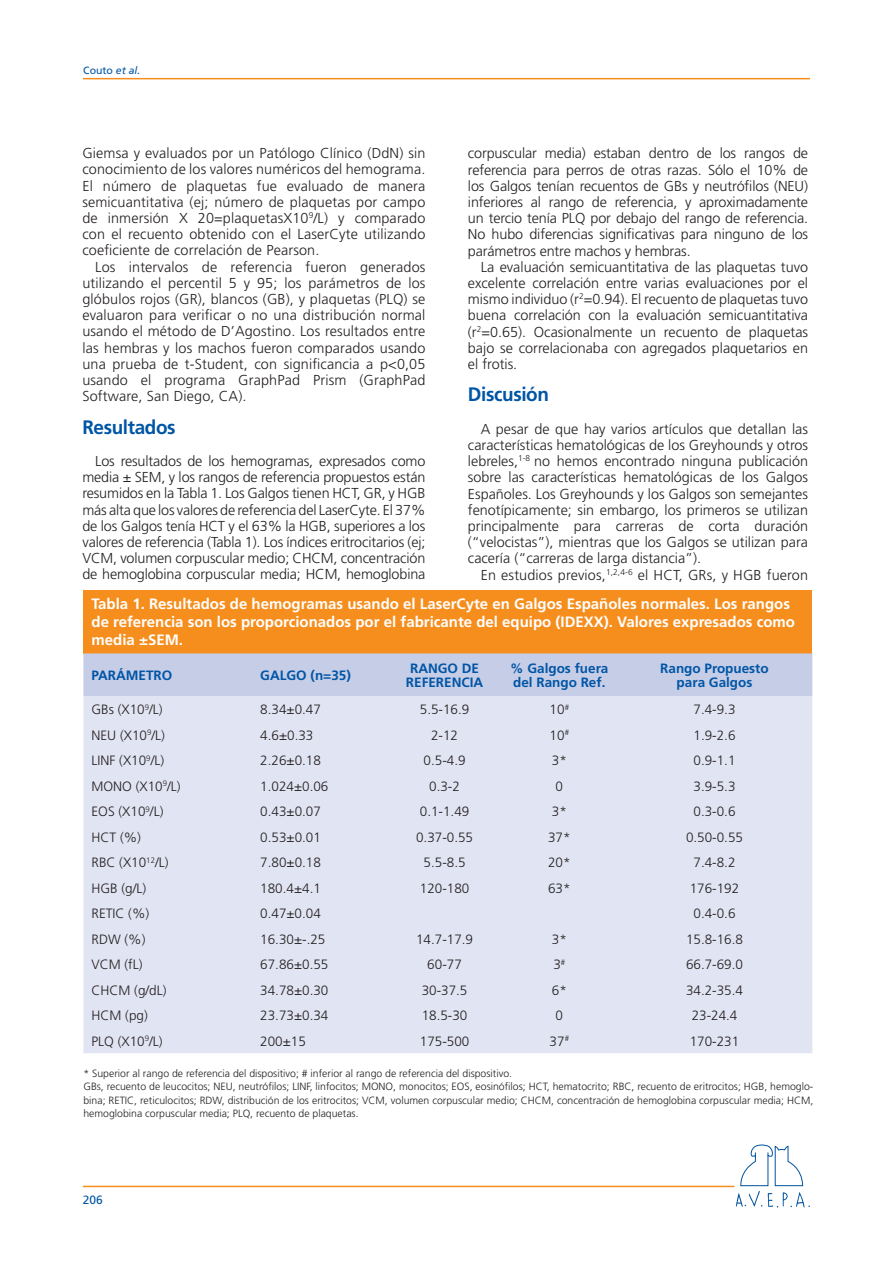
<style>
.page{position:relative;width:893px;height:1263px;background:#fff}
.page>*{position:absolute;margin:0;border:0;box-sizing:border-box;transform-origin:0 0}
.t1{font:700 19.5px "Frutiger";letter-spacing:-.02em;color:#0155a5}
.t2{font:700 15px/18px "Frutiger";color:#fff}
.t3{font:300 14.4px/16.2px "Frutiger";color:#231f20;text-align:justify}
.t4{font:300 13.5px "Frutiger";color:#231f20}
.t5{font:700 13.5px/13.5px "Frutiger";color:#0155a5;text-align:center}
.t6{font:12px "Frutiger";color:#0155a5}
.t7{font:300 10.5px/13.5px "Frutiger";color:#231f20}
.t8{font:10.5px "Frutiger";color:#0155a5}
.s1{font-style:italic}
</style>
<div class="page">
<hr style="left:83px;top:1186px;width:651px;height:1px;background:#f68e1e">
<hr style="left:83px;top:78px;width:727px;height:1px;background:#f68e1e">
<svg style="left:736px;top:1144px;width:74px;height:63px"></svg>
<div style="left:83px;top:590px;width:729px;height:63px;background:#f68e1e"></div>
<div style="left:83px;top:653px;width:729px;height:43px;background:#c6cde7"></div>
<div style="left:83px;top:696px;width:729px;height:357px;background:#e1e4f2"></div>
<p class="t8" style="left:83px;top:64px;width:59px">Couto <span class="s1">et al.</span></p>
<p class="t3" style="left:82px;top:145px;width:345px">Giemsa y evaluados por un Patólogo Clínico (DdN) sin conocimiento de los valores numéricos del hemograma.<br>El número de plaquetas fue evaluado de manera semicuantitativa (ej; número de plaquetas por campo de inmersión X 20=plaquetasX10<sup>9</sup>/L) y comparado con el recuento obtenido con el LaserCyte utilizando coeficiente de correlación de Pearson.</p>
<p class="t3" style="left:82px;top:258px;width:345px;text-indent:13px">Los intervalos de referencia fueron generados utilizando el percentil 5 y 95; los parámetros de los glóbulos rojos (GR), blancos (GB), y plaquetas (PLQ) se evaluaron para verificar o no una distribución normal usando el método de D’Agostino. Los resultados entre las hembras y los machos fueron comparados usando una prueba de t-Student, con significancia a p&lt;0,05 usando el programa GraphPad Prism (GraphPad Software, San Diego, CA).</p>
<h1 class="t1" style="left:82px;top:415px;width:95px">Resultados</h1>
<p class="t3" style="left:82px;top:453px;width:345px;text-indent:13px">Los resultados de los hemogramas, expresados como media ± SEM, y los rangos de referencia propuestos están resumidos en la Tabla 1. Los Galgos tienen HCT, GR, y HGB más alta que los valores de referencia del LaserCyte. El 37% de los Galgos tenía HCT y el 63% la HGB, superiores a los valores de referencia (Tabla 1). Los índices eritrocitarios (ej; VCM, volumen corpuscular medio; CHCM, concentración de hemoglobina corpuscular media; HCM, hemoglobina</p>
<p class="t3" style="left:468px;top:145px;width:342px">corpuscular media) estaban dentro de los rangos de referencia para perros de otras razas. Sólo el 10% de los Galgos tenían recuentos de GBs y neutrófilos (NEU) inferiores al rango de referencia, y aproximadamente un tercio tenía PLQ por debajo del rango de referencia.<br>No hubo diferencias significativas para ninguno de los parámetros entre machos y hembras.</p>
<p class="t3" style="left:468px;top:259px;width:342px;text-indent:13px">La evaluación semicuantitativa de las plaquetas tuvo excelente correlación entre varias evaluaciones por el mismo individuo (r<sup>2</sup>=0.94). El recuento de plaquetas tuvo buena correlación con la evaluación semicuantitativa (r<sup>2</sup>=0.65). Ocasionalmente un recuento de plaquetas bajo se correlacionaba con agregados plaquetarios en el frotis.</p>
<h1 class="t1" style="left:468px;top:383px;width:83px">Discusión</h1>
<p class="t3" style="left:468px;top:421px;width:342px;text-indent:13px">A pesar de que hay varios artículos que detallan las características hematológicas de los Greyhounds y otros lebreles,<sup>1-8</sup> no hemos encontrado ninguna publicación sobre las características hematológicas de los Galgos Españoles. Los Greyhounds y los Galgos son semejantes fenotípicamente; sin embargo, los primeros se utilizan principalmente para carreras de corta duración (“velocistas”), mientras que los Galgos se utilizan para cacería (“carreras de larga distancia”).</p>
<p class="t3" style="left:481px;top:566px;width:329px">En estudios previos,<sup>1,2,4-6</sup> el HCT, GRs, y HGB fueron</p>
<p class="t2" style="left:92px;top:595px;width:705px">Tabla 1. Resultados de hemogramas usando el LaserCyte en Galgos Españoles normales. Los rangos de referencia son los proporcionados por el fabricante del equipo (IDEXX). Valores expresados como media ±SEM.</p>
<p class="t5" style="left:92px;top:668px;width:82px">PARÁMETRO</p>
<p class="t5" style="left:260px;top:668px;width:92px">GALGO (n=35)</p>
<p class="t5" style="left:406px;top:662px;width:79px">RANGO DE<br>REFERENCIA</p>
<p class="t5" style="left:510px;top:662px;width:100px;text-align:left">% Galgos fuera del Rango Ref.</p>
<p class="t5" style="left:660px;top:662px;width:110px">Rango Propuesto para Galgos</p>
<p class="t4" style="left:92px;top:702px;width:73px">GBs (X10<sup>9</sup>/L)</p>
<p class="t4" style="left:260px;top:702px;width:62px">8.34±0.47</p>
<p class="t4" style="left:420px;top:702px;width:51px">5.5-16.9</p>
<p class="t4" style="left:550px;top:702px;width:21px">10<sup>#</sup></p>
<p class="t4" style="left:693px;top:702px;width:44px">7.4-9.3</p>
<p class="t4" style="left:92px;top:727px;width:75px">NEU (X10<sup>9</sup>/L)</p>
<p class="t4" style="left:260px;top:727px;width:55px">4.6±0.33</p>
<p class="t4" style="left:431px;top:727px;width:29px">2-12</p>
<p class="t4" style="left:550px;top:727px;width:21px">10<sup>#</sup></p>
<p class="t4" style="left:693px;top:727px;width:44px">1.9-2.6</p>
<p class="t4" style="left:92px;top:753px;width:74px">LINF (X10<sup>9</sup>/L)</p>
<p class="t4" style="left:260px;top:753px;width:62px">2.26±0.18</p>
<p class="t4" style="left:424px;top:753px;width:44px">0.5-4.9</p>
<p class="t4" style="left:552px;top:753px;width:17px">3*</p>
<p class="t4" style="left:693px;top:753px;width:44px">0.9-1.1</p>
<p class="t4" style="left:92px;top:778px;width:91px">MONO (X10<sup>9</sup>/L)</p>
<p class="t4" style="left:260px;top:778px;width:70px">1.024±0.06</p>
<p class="t4" style="left:429px;top:778px;width:32px">0.3-2</p>
<p class="t4" style="left:556px;top:778px;width:9px">0</p>
<p class="t4" style="left:693px;top:778px;width:44px">3.9-5.3</p>
<p class="t4" style="left:92px;top:804px;width:73px">EOS (X10<sup>9</sup>/L)</p>
<p class="t4" style="left:260px;top:804px;width:62px">0.43±0.07</p>
<p class="t4" style="left:420px;top:804px;width:51px">0.1-1.49</p>
<p class="t4" style="left:552px;top:804px;width:17px">3*</p>
<p class="t4" style="left:693px;top:804px;width:44px">0.3-0.6</p>
<p class="t4" style="left:92px;top:829px;width:51px">HCT (%)</p>
<p class="t4" style="left:260px;top:829px;width:62px">0.53±0.01</p>
<p class="t4" style="left:416px;top:829px;width:59px">0.37-0.55</p>
<p class="t4" style="left:548px;top:829px;width:24px">37*</p>
<p class="t4" style="left:686px;top:829px;width:59px">0.50-0.55</p>
<p class="t4" style="left:92px;top:855px;width:79px">RBC (X10<sup>12</sup>/L)</p>
<p class="t4" style="left:260px;top:855px;width:62px">7.80±0.18</p>
<p class="t4" style="left:424px;top:855px;width:44px">5.5-8.5</p>
<p class="t4" style="left:548px;top:855px;width:24px">20*</p>
<p class="t4" style="left:693px;top:855px;width:44px">7.4-8.2</p>
<p class="t4" style="left:92px;top:880px;width:56px">HGB (g/L)</p>
<p class="t4" style="left:260px;top:880px;width:62px">180.4±4.1</p>
<p class="t4" style="left:420px;top:880px;width:51px">120-180</p>
<p class="t4" style="left:548px;top:880px;width:24px">63*</p>
<p class="t4" style="left:690px;top:880px;width:51px">176-192</p>
<p class="t4" style="left:92px;top:906px;width:59px">RETIC (%)</p>
<p class="t4" style="left:260px;top:906px;width:62px">0.47±0.04</p>
<p class="t4" style="left:693px;top:906px;width:44px">0.4-0.6</p>
<p class="t4" style="left:92px;top:931px;width:56px">RDW (%)</p>
<p class="t4" style="left:260px;top:931px;width:67px">16.30±-.25</p>
<p class="t4" style="left:416px;top:931px;width:59px">14.7-17.9</p>
<p class="t4" style="left:552px;top:931px;width:17px">3*</p>
<p class="t4" style="left:686px;top:931px;width:59px">15.8-16.8</p>
<p class="t4" style="left:92px;top:957px;width:53px">VCM (fL)</p>
<p class="t4" style="left:260px;top:957px;width:70px">67.86±0.55</p>
<p class="t4" style="left:427px;top:957px;width:36px">60-77</p>
<p class="t4" style="left:553px;top:957px;width:13px">3<sup>#</sup></p>
<p class="t4" style="left:686px;top:957px;width:59px">66.7-69.0</p>
<p class="t4" style="left:92px;top:982px;width:77px">CHCM (g/dL)</p>
<p class="t4" style="left:260px;top:982px;width:70px">34.78±0.30</p>
<p class="t4" style="left:422px;top:982px;width:47px">30-37.5</p>
<p class="t4" style="left:552px;top:982px;width:17px">6*</p>
<p class="t4" style="left:686px;top:982px;width:59px">34.2-35.4</p>
<p class="t4" style="left:92px;top:1008px;width:58px">HCM (pg)</p>
<p class="t4" style="left:260px;top:1008px;width:70px">23.73±0.34</p>
<p class="t4" style="left:422px;top:1008px;width:47px">18.5-30</p>
<p class="t4" style="left:556px;top:1008px;width:9px">0</p>
<p class="t4" style="left:692px;top:1008px;width:47px">23-24.4</p>
<p class="t4" style="left:92px;top:1033px;width:73px">PLQ (X10<sup>9</sup>/L)</p>
<p class="t4" style="left:260px;top:1033px;width:47px">200±15</p>
<p class="t4" style="left:420px;top:1033px;width:51px">175-500</p>
<p class="t4" style="left:550px;top:1033px;width:21px">37<sup>#</sup></p>
<p class="t4" style="left:690px;top:1033px;width:51px">170-231</p>
<p class="t7" style="left:83px;top:1066px;width:731px">* Superior al rango de referencia del dispositivo; # inferior al rango de referencia del dispositivo.<br>GBs, recuento de leucocitos; NEU, neutrófilos; LINF, linfocitos; MONO, monocitos; EOS, eosinófilos; HCT, hematocrito; RBC, recuento de eritrocitos; HGB, hemoglo&shy;bina; RETIC, reticulocitos; RDW, distribución de los eritrocitos; VCM, volumen corpuscular medio; CHCM, concentración de hemoglobina corpuscular media; HCM, hemoglobina corpuscular media; PLQ, recuento de plaquetas.</p>
<p class="t6" style="left:83px;top:1193px;width:22px">206</p>
</div>
